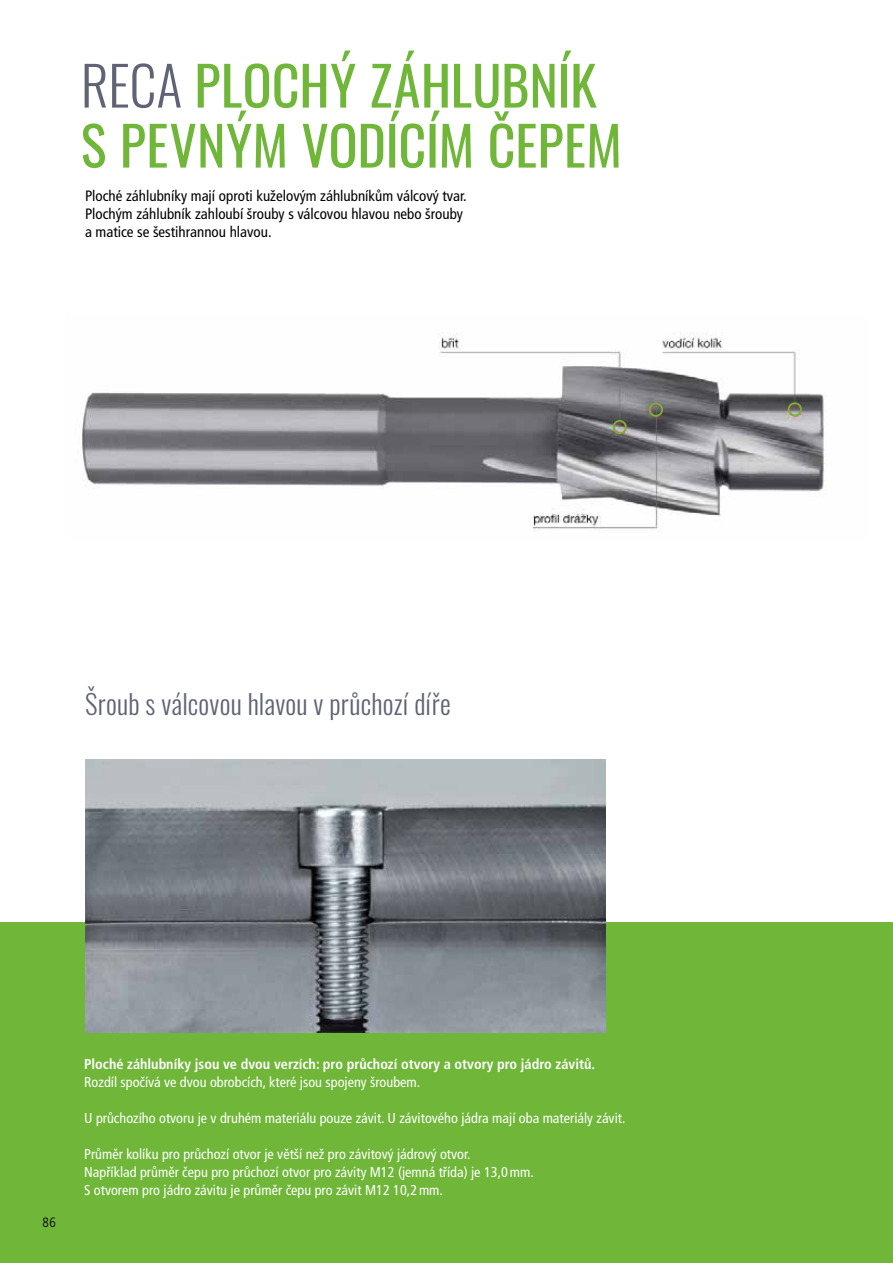
<style>
.page{position:relative;width:893px;height:1263px;background:#fff}
.page>*{position:absolute;margin:0;border:0;box-sizing:border-box;transform-origin:0 0}
.t1{font:54px/60px "Oswald";color:#6fb639}
.t2{font:300 27px "Oswald";letter-spacing:.01em;color:#606375}
.t3{font:condensed 15px/18px "Frutiger LT Pro";color:#000}
.t4{font:condensed 14.25px/18px "Frutiger LT Pro";color:#fff}
.t5{font:700 condensed 14.25px "Frutiger LT Pro";color:#fff}
.t6{font:300 condensed 13.5px "Frutiger LT Pro";color:#000}
.s1{font-weight:300;color:#606375}
</style>
<div class="page">
<div style="left:0;top:923px;width:893px;height:340px;background:#6fb639"></div>
<img style="left:82px;top:332px;width:745px;height:200px">
<img style="left:85px;top:759px;width:521px;height:274px">
<div style="left:613px;top:420px;width:14px;height:14px;border:2px solid #6fb639;border-radius:50%"></div>
<div style="left:649px;top:403px;width:14px;height:14px;border:2px solid #6fb639;border-radius:50%"></div>
<div style="left:788px;top:402px;width:14px;height:14px;border:2px solid #6fb639;border-radius:50%"></div>
<h1 class="t1" style="left:81px;top:50px;width:543px"><span class="s1">RECA</span> PLOCHÝ ZÁHLUBNÍK<br>S PEVNÝM VODÍCÍM ČEPEM</h1>
<p class="t3" style="left:85px;top:187px;width:383px">Ploché záhlubníky mají oproti kuželovým záhlubníkům válcový tvar.<br>Plochým záhlubník zahloubí šrouby s válcovou hlavou nebo šrouby a matice se šestihrannou hlavou.</p>
<h2 class="t2" style="left:85px;top:680px;width:367px">Šroub s válcovou hlavou v průchozí díře</h2>
<p class="t6" style="left:43px;top:1214px;width:15px">86</p>
<p class="t5" style="left:84px;top:1055px;width:512px">Ploché záhlubníky jsou ve dvou verzích: pro průchozí otvory a otvory pro jádro závitů.</p>
<p class="t4" style="left:84px;top:1073px;width:338px">Rozdíl spočívá ve dvou obrobcích, které jsou spojeny šroubem.</p>
<p class="t4" style="left:84px;top:1109px;width:543px">U průchozího otvoru je v druhém materiálu pouze závit. U závitového jádra mají oba materiály závit.</p>
<p class="t4" style="left:84px;top:1145px;width:451px">Průměr kolíku pro průchozí otvor je větší než pro závitový jádrový otvor.<br>Například průměr čepu pro průchozí otvor pro závity M12 (jemná třída) je 13,0mm.<br>S otvorem pro jádro závitu je průměr čepu pro závit M12 10,2mm.</p>
</div>
